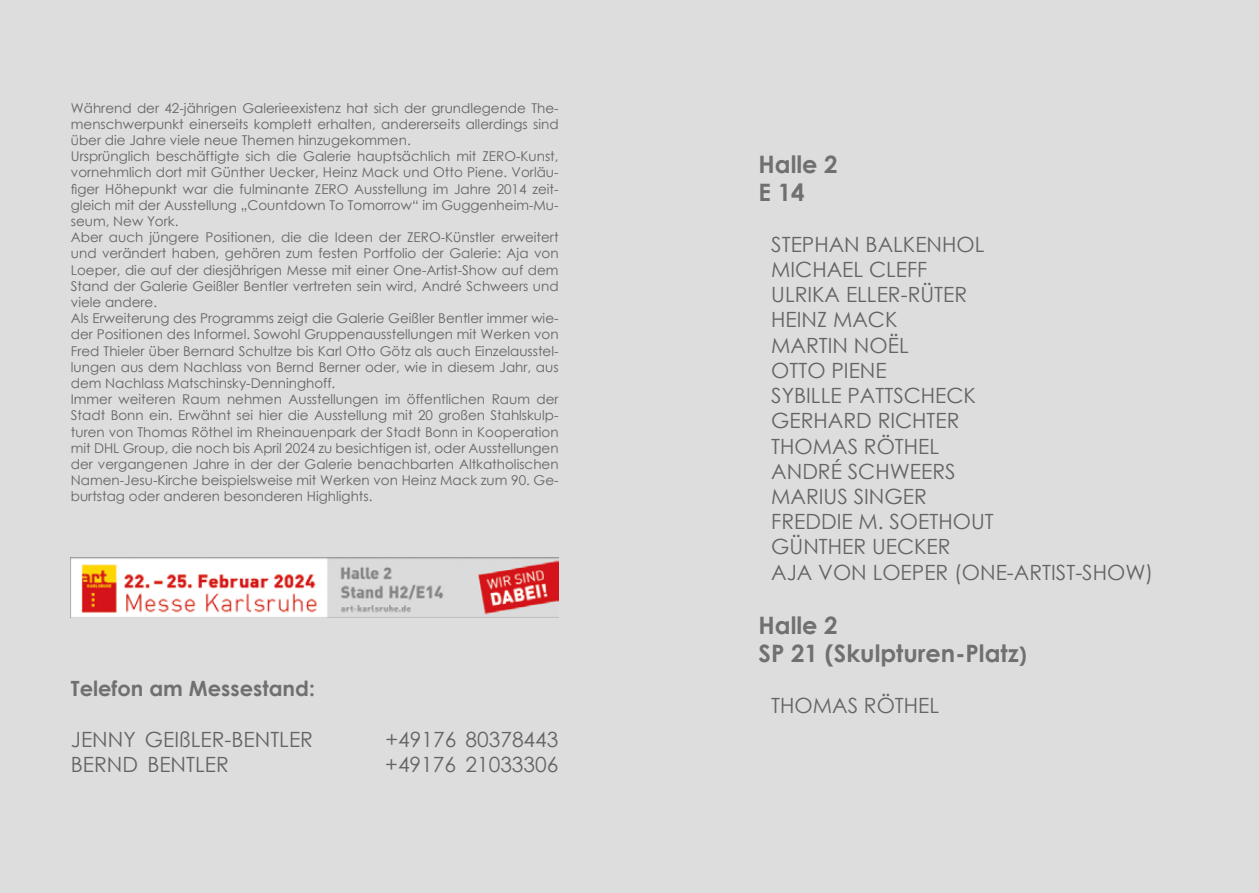
<style>
.page{position:relative;width:1259px;height:893px;background:#ddddde}
.page>*{position:absolute;margin:0;border:0;box-sizing:border-box;transform-origin:0 0}
.t1{font:700 24px/28.8px "Century Gothic";color:#717070}
.t2{font:21px/25.2px "Century Gothic";color:#656464}
.t3{font:700 21px "Century Gothic";color:#717070}
.t4{font:13.5px/16.2px "Century Gothic";color:#656464}
.s1{font-size:21px}
</style>
<div class="page">
<img style="left:71px;top:557px;width:487px;height:61px">
<p class="t4" style="left:71px;top:99px;width:489px">Während der 42-jährigen Galerieexistenz hat sich der grundlegende The&shy;menschwerpunkt einerseits komplett erhalten, andererseits allerdings sind über die Jahre viele neue Themen hinzugekommen.<br>Ursprünglich beschäftigte sich die Galerie hauptsächlich mit ZERO-Kunst, vornehmlich dort mit Günther Uecker, Heinz Mack und Otto Piene. Vorläu&shy;figer Höhepunkt war die fulminante ZERO Ausstellung im Jahre 2014 zeit&shy;gleich mit der Ausstellung „Countdown To Tomorrow“ im Guggenheim-Mu&shy;seum, New York.<br>Aber auch jüngere Positionen, die die Ideen der ZERO-Künstler erweitert und verändert haben, gehören zum festen Portfolio der Galerie: Aja von Loeper, die auf der diesjährigen Messe mit einer One-Artist-Show auf dem Stand der Galerie Geißler Bentler vertreten sein wird, André Schweers und viele andere.<br>Als Erweiterung des Programms zeigt die Galerie Geißler Bentler immer wie&shy;der Positionen des Informel. Sowohl Gruppenausstellungen mit Werken von Fred Thieler über Bernard Schultze bis Karl Otto Götz als auch Einzelausstel&shy;lungen aus dem Nachlass von Bernd Berner oder, wie in diesem Jahr, aus dem Nachlass Matschinsky-Denninghoff.<br>Immer weiteren Raum nehmen Ausstellungen im öffentlichen Raum der Stadt Bonn ein. Erwähnt sei hier die Ausstellung mit 20 großen Stahlskulp&shy;turen von Thomas Röthel im Rheinauenpark der Stadt Bonn in Kooperation mit DHL Group, die noch bis April 2024 zu besichtigen ist, oder Ausstellungen der vergangenen Jahre in der der Galerie benachbarten Altkatholischen Namen-Jesu-Kirche beispielsweise mit Werken von Heinz Mack zum 90. Ge&shy;burtstag oder anderen besonderen Highlights.</p>
<h2 class="t3" style="left:71px;top:673px;width:246px">Telefon am Messestand:</h2>
<h2 class="t2" style="left:71px;top:726px;width:244px">JENNY GEIßLER-BENTLER</h2>
<h2 class="t2" style="left:385px;top:726px;width:175px">+49176 80378443</h2>
<h2 class="t2" style="left:71px;top:751px;width:159px">BERND BENTLER</h2>
<h2 class="t2" style="left:385px;top:751px;width:175px">+49176 21033306</h2>
<h1 class="t1" style="left:758px;top:148px;width:81px">Halle 2<br>E 14</h1>
<p class="t2" style="left:771px;top:231px;width:383px">STEPHAN BALKENHOL<br>MICHAEL CLEFF<br>ULRIKA ELLER-RÜTER<br>HEINZ MACK<br>MARTIN NOËL<br>OTTO PIENE<br>SYBILLE PATTSCHECK<br>GERHARD RICHTER<br>THOMAS RÖTHEL<br>ANDRÉ SCHWEERS<br>MARIUS SINGER<br>FREDDIE M. SOETHOUT<br>GÜNTHER UECKER<br>AJA VON LOEPER (ONE-ARTIST-SHOW)</p>
<h1 class="t1" style="left:758px;top:609px;width:270px">Halle 2<br>SP 21 (Skulpturen-Platz<span class="s1">)</span></h1>
<h2 class="t2" style="left:771px;top:692px;width:169px">THOMAS RÖTHEL</h2>
</div>
